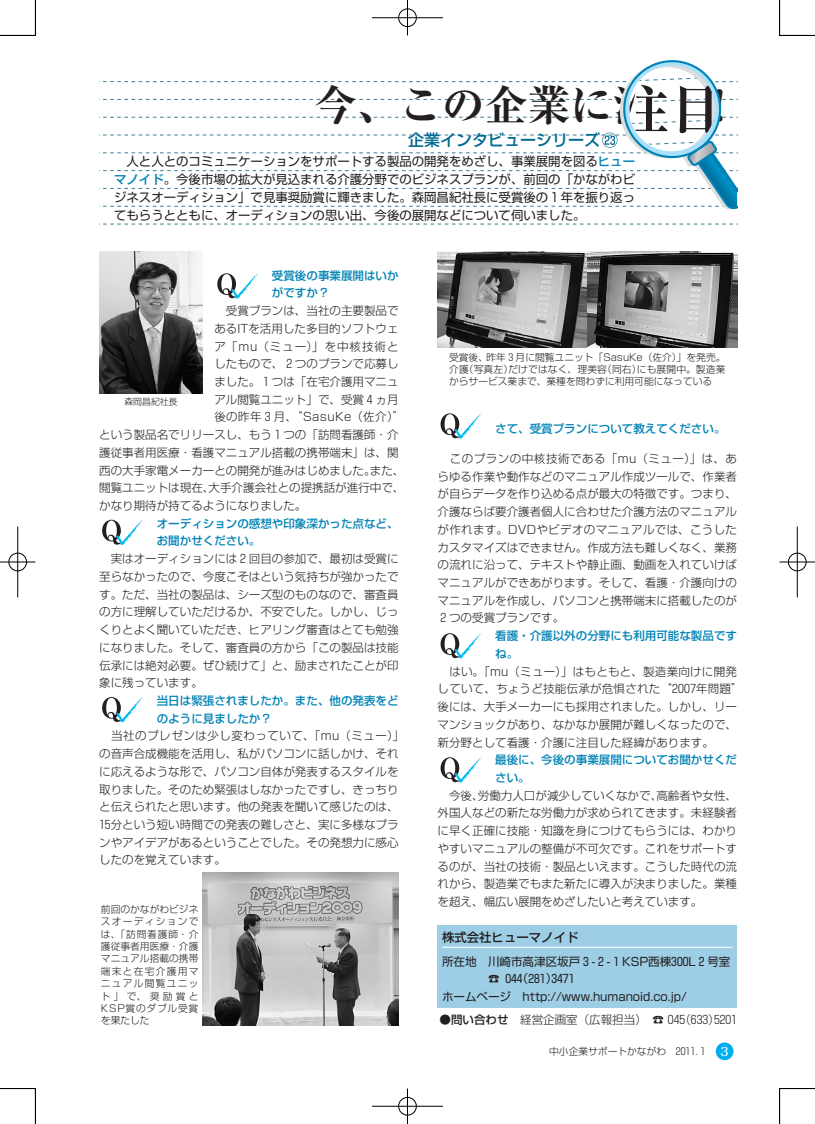
<style>
.page{position:relative;width:815px;height:1124px;background:#fff}
.page>*{position:absolute;margin:0;border:0;box-sizing:border-box;transform-origin:0 0}
.t1{font:700 expanded 53.38px "Ryumin Pro";color:#231f20}
.t2{font:700 expanded 42.75px "Ryumin Pro";color:#231f20}
.t3{font:500 16px "Shin Go Pro";color:#006991}
.t4{font:12.38px/17.8px "Shin Go Pro";color:#231f20;text-align:justify}
.t5{font:500 12.38px "Shin Go Pro";color:#231f20}
.t6{font:300 11.5px/17.8px "Shin Go Pro";color:#231f20;text-align:justify}
.t7{font:500 11.5px/17.8px "Shin Go Pro";color:#0083b6}
.t8{font:11.5px/17.8px "Shin Go Pro";color:#231f20}
.t9{font:300 11.5px "Shin Go Pro";letter-spacing:.035em;color:#231f20}
.t10{font:300 11.5px "Shin Go Pro";letter-spacing:.085em;color:#231f20}
.t11{font:500 11.5px "Maru Fo Pro";color:#fff}
.t12{font:300 9.75px/12.4px "Shin Go Pro";color:#231f20;text-align:justify}
.t13{font:300 8.88px "Shin Go Pro";color:#231f20}
.s1{font-weight:500;color:#0083b6}
.s2{font-family:"Iwa UD Nw M Pro";font-weight:500}
.s3{font-weight:500}
</style>
<div class="page">
<div style="left:716px;top:1042px;width:17px;height:17px;background:#00aeef;border-radius:50%"></div>
<div style="left:438px;top:925px;width:299px;height:82px;background:#9dcee6"></div>
<svg style="left:99px;top:224px;width:638px;height:1px"></svg>
<svg style="left:99px;top:60px;width:638px;height:150px"></svg>
<img style="left:99px;top:252px;width:104px;height:141px">
<svg style="left:217px;top:273px;width:41px;height:25px"></svg>
<svg style="left:102px;top:519px;width:41px;height:26px"></svg>
<svg style="left:102px;top:697px;width:41px;height:25px"></svg>
<svg style="left:441px;top:633px;width:41px;height:25px"></svg>
<svg style="left:441px;top:413px;width:41px;height:25px"></svg>
<svg style="left:441px;top:757px;width:41px;height:25px"></svg>
<hr style="left:442px;top:946px;width:291px;height:1px;background:#fff">
<img style="left:438px;top:252px;width:299px;height:95px">
<img style="left:203px;top:872px;width:196px;height:153px">
<hr style="left:0;top:35px;width:35px;height:1px;background:#000">
<hr style="left:780px;top:35px;width:35px;height:1px;background:#000">
<hr style="left:0;top:1088px;width:35px;height:1px;background:#000">
<hr style="left:780px;top:1088px;width:35px;height:1px;background:#000">
<hr style="left:35px;top:0;width:1px;height:35px;background:#000">
<hr style="left:35px;top:1088px;width:1px;height:35px;background:#000">
<hr style="left:779px;top:0;width:1px;height:35px;background:#000">
<hr style="left:779px;top:1088px;width:1px;height:35px;background:#000">
<div style="left:398px;top:8px;width:19px;height:19px;border:2px solid #fff;border-radius:50%"></div>
<hr style="left:372px;top:17px;width:71px;height:2px;background:#fff">
<div style="left:398px;top:9px;width:19px;height:18px;border:1px solid #000;border-radius:50%"></div>
<hr style="left:372px;top:18px;width:71px;height:1px;background:#000">
<hr style="left:407px;top:0;width:1px;height:35px;background:#000">
<div style="left:398px;top:1096px;width:19px;height:19px;border:2px solid #fff;border-radius:50%"></div>
<div style="left:398px;top:1096px;width:19px;height:19px;border:1px solid #000;border-radius:50%"></div>
<hr style="left:372px;top:1105px;width:71px;height:1px;background:#000">
<hr style="left:407px;top:1088px;width:1px;height:35px;background:#000">
<div style="left:8px;top:552px;width:19px;height:19px;border:2px solid #fff;border-radius:50%"></div>
<hr style="left:17px;top:526px;width:2px;height:71px;background:#fff">
<div style="left:9px;top:553px;width:18px;height:18px;border:1px solid #000;border-radius:50%"></div>
<hr style="left:0;top:561px;width:35px;height:1px;background:#000">
<hr style="left:18px;top:526px;width:1px;height:71px;background:#000">
<div style="left:787px;top:552px;width:20px;height:19px;border:2px solid #fff;border-radius:50%"></div>
<hr style="left:796px;top:526px;width:2px;height:71px;background:#fff">
<div style="left:788px;top:553px;width:18px;height:18px;border:1px solid #000;border-radius:50%"></div>
<hr style="left:780px;top:561px;width:35px;height:1px;background:#000">
<hr style="left:797px;top:526px;width:1px;height:71px;background:#000">
<h1 class="t1" style="left:616px;top:67px;width:109px">注目</h1>
<p class="t4" style="left:114px;top:153px;width:522px">　人と人とのコミュニケーションをサポートする製品の開発をめざし、事業展開を図る<span class="s1">ヒューマノイド</span>。今後市場の拡大が見込まれる介護分野でのビジネスプランが、前回の「かながわビジネスオーディション」で見事奨励賞に輝きました。森岡昌紀社長に受賞後の１年を振り返ってもらうとともに、オーディションの思い出、今後の展開などについて伺いました。</p>
<h2 class="t2" style="left:314px;top:71px;width:429px">今、この企業に注目！</h2>
<h3 class="t3" style="left:408px;top:127px;width:194px">企業インタビューシリーズ</h3>
<p class="t7" style="left:272px;top:265px;width:128px">受賞後の事業展開はいかがですか？</p>
<p class="t6" style="left:214px;top:300px;width:186px">　受賞プランは、当社の主要製品で</p>
<p class="t6" style="left:214px;top:318px;width:186px">あるITを活用した多目的ソフトウェ</p>
<p class="t10" style="left:214px;top:336px;width:186px">ア「mu（ミュー）」を中核技術と</p>
<p class="t6" style="left:214px;top:353px;width:186px">したもので、２つのプランで応募し</p>
<p class="t6" style="left:214px;top:371px;width:186px">ました。１つは「在宅介護用マニュ</p>
<p class="t6" style="left:214px;top:389px;width:186px">アル閲覧ユニット」で、受賞４ヵ月</p>
<p class="t9" style="left:214px;top:407px;width:192px">後の昨年３月、“SasuKe（佐介）”</p>
<p class="t6" style="left:99px;top:424px;width:301px">という製品名でリリースし、もう１つの「訪問看護師・介</p>
<p class="t6" style="left:99px;top:442px;width:301px">護従事者用医療・看護マニュアル搭載の携帯端末」は、関</p>
<p class="t6" style="left:99px;top:460px;width:307px">西の大手家電メーカーとの開発が進みはじめました。また、</p>
<p class="t6" style="left:99px;top:477px;width:307px">閲覧ユニットは現在、大手介護会社との提携話が進行中で、</p>
<p class="t6" style="left:99px;top:495px;width:209px">かなり期待が持てるようになりました。</p>
<p class="t7" style="left:157px;top:513px;width:243px">オーディションの感想や印象深かった点など、お聞かせください。</p>
<p class="t6" style="left:99px;top:548px;width:301px">　実はオーディションには２回目の参加で、最初は受賞に至らなかったので、今度こそはという気持ちが強かったです。ただ、当社の製品は、シーズ型のものなので、審査員の方に理解していただけるか、不安でした。しかし、じっくりとよく聞いていただき、ヒアリング審査はとても勉強になりました。そして、審査員の方から「この製品は技能伝承には絶対必要。ぜひ続けて」と、励まされたことが印象に残っています。</p>
<p class="t7" style="left:157px;top:690px;width:243px">当日は緊張されましたか。また、他の発表をどのように見ましたか？</p>
<p class="t6" style="left:99px;top:725px;width:307px;text-align:left">　当社のプレゼンは少し変わっていて、「mu（ミュー）」の音声合成機能を活用し、私がパソコンに話しかけ、それに応えるような形で、パソコン自体が発表するスタイルを取りました。そのため緊張はしなかったですし、きっちりと伝えられたと思います。他の発表を聞いて感じたのは、<br>１５分という短い時間での発表の難しさと、実に多様なプランやアイデアがあるということでした。その発想力に感心したのを覚えています。</p>
<p class="t13" style="left:124px;top:394px;width:55px">森岡昌紀社長</p>
<p class="t12" style="left:101px;top:901px;width:99px">前回のかながわビジネスオーディションでは、「訪問看護師・介護従事者用医療・介護マニュアル搭載の携帯端末と在宅介護用マニュアル閲覧ユニット」で、奨励賞とKSP賞のダブル受賞を果たした</p>
<p class="t12" style="left:449px;top:349px;width:278px">受賞後、昨年３月に閲覧ユニット「SasuKe（佐介）」を発売。介護（写真左）だけではなく、理美容（同右）にも展開中。製造業からサービス業まで、業種を問わずに利用可能になっている</p>
<p class="t7" style="left:495px;top:418px;width:232px">さて、受賞プランについて教えてください。</p>
<p class="t6" style="left:438px;top:448px;width:301px">　このプランの中核技術である「mu（ミュー）」は、あらゆる作業や動作などのマニュアル作成ツールで、作業者が自らデータを作り込める点が最大の特徴です。つまり、介護ならば要介護者個人に合わせた介護方法のマニュアルが作れます。DVDやビデオのマニュアルでは、こうしたカスタマイズはできません。作成方法も難しくなく、業務の流れに沿って、テキストや静止画、動画を入れていけばマニュアルができあがります。そして、看護・介護向けのマニュアルを作成し、パソコンと携帯端末に搭載したのが２つの受賞プランです。</p>
<p class="t7" style="left:495px;top:625px;width:243px">看護・介護以外の分野にも利用可能な製品ですね。</p>
<p class="t6" style="left:438px;top:661px;width:307px;text-align:left">　はい。「mu（ミュー）」はもともと、製造業向けに開発していて、ちょうど技能伝承が危惧された“２００７年問題”後には、大手メーカーにも採用されました。しかし、リーマンショックがあり、なかなか展開が難しくなったので、新分野として看護・介護に注目した経緯があります。</p>
<p class="t7" style="left:495px;top:749px;width:243px">最後に、今後の事業展開についてお聞かせください。</p>
<p class="t6" style="left:438px;top:784px;width:301px">　今後、労働力人口が減少していくなかで、高齢者や女性、外国人などの新たな労働力が求められてきます。未経験者に早く正確に技能・知識を身につけてもらうには、わかりやすいマニュアルの整備が不可欠です。これをサポートするのが、当社の技術・製品といえます。こうした時代の流れから、製造業でもまた新たに導入が決まりました。業種を超え、幅広い展開をめざしたいと考えています。</p>
<p class="t5" style="left:442px;top:926px;width:138px">株式会社ヒューマノイド</p>
<p class="t8" style="left:442px;top:952px;width:290px">所在地　川崎市高津区坂戸３ - ２ - １ KSP西棟３００ L ２号室<span class="s2">　　　　</span>☎ ０４４ （２８１）３４７１<br>ホームページ　http://www.humanoid.co.jp/</p>
<p class="t6" style="left:440px;top:1009px;width:299px"><span class="s3">●問い合わせ</span>　経営企画室（広報担当）　☎ ０４５（６３３）５２０１</p>
<p class="t12" style="left:549px;top:1043px;width:155px">中小企業サポートかながわ　２０１１. 1</p>
<p class="t11" style="left:721px;top:1041px;width:10px">3</p>
</div>
